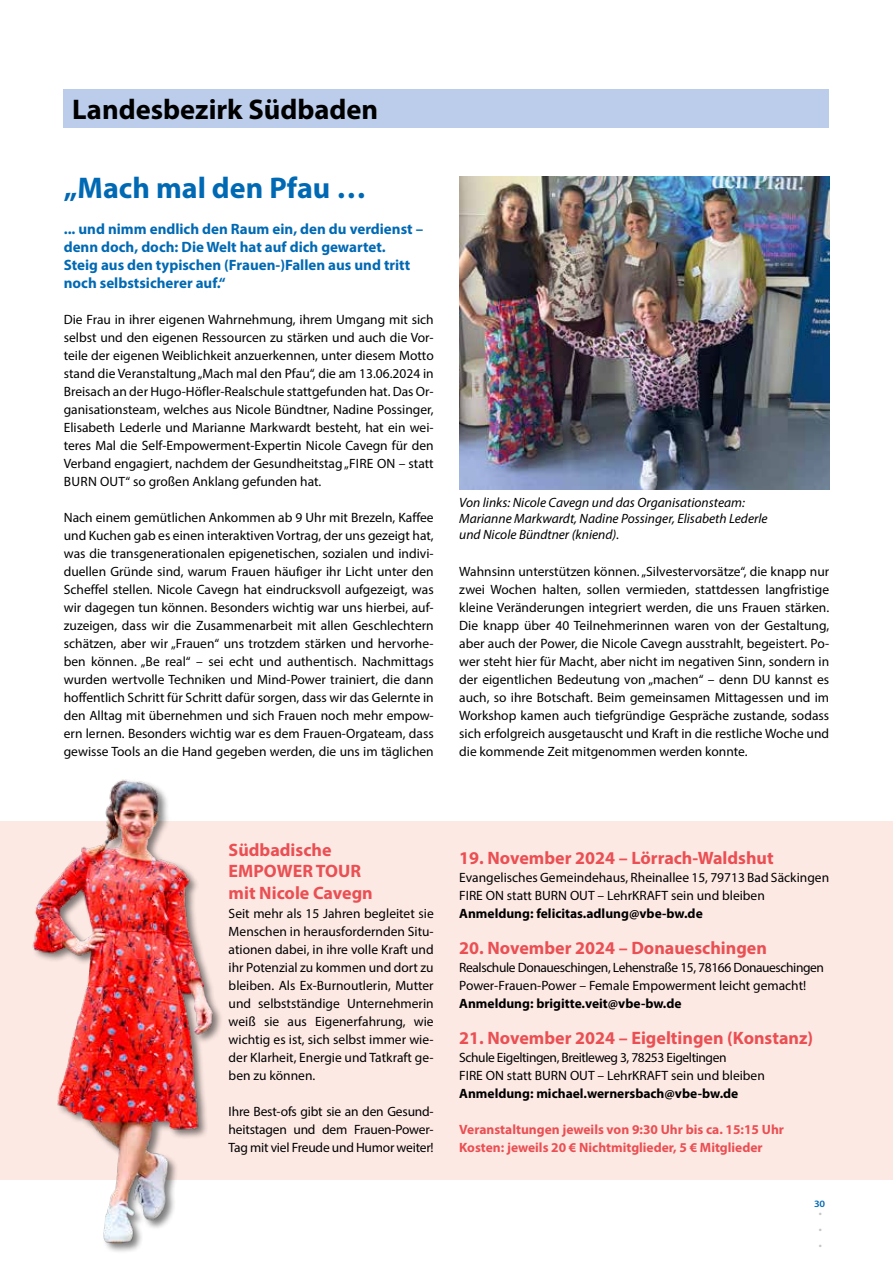
<style>
.page{position:relative;width:893px;height:1263px;background:#fff}
.page>*{position:absolute;margin:0;border:0;box-sizing:border-box;transform-origin:0 0}
.t1{font:700 30px "Myriad Pro";color:#0069b4}
.t2{font:700 28.5px "Myriad Pro";color:#000}
.t3{font:700 18px/21.6px "Myriad Pro";color:#ea4f53}
.t4{font:700 15px/18px "Myriad Pro";color:#0069b4}
.t5{font:13.5px/18px "Myriad Pro";color:#000;text-align:justify}
.t6{font:13.5px/18px "Myriad Pro";letter-spacing:-.03em;color:#000}
.t7{font:italic 13.5px/16.2px "Myriad Pro";color:#000}
.t8{font:700 13.5px "Myriad Pro";color:#000}
.t9{font:700 13.5px/18px "Myriad Pro";color:#ea4f53}
.t10{font:700 13.5px/15.9px "Myriad Pro";color:#c5c6c6;text-align:justify}
.t11{font:600 9.75px "Myriad Pro";color:#0069b4;scale:1.08 1}
</style>
<div class="page">
<div style="left:64px;top:89px;width:765px;height:39px;background:#bccdeb"></div>
<img style="left:459px;top:176px;width:370px;height:313px">
<div style="left:0;top:821px;width:893px;height:359px;background:#fde9e4"></div>
<img style="left:32px;top:779px;width:189px;height:465px">
<h2 class="t2" style="left:72px;top:91px;width:307px">Landesbezirk Südbaden</h2>
<h1 class="t1" style="left:64px;top:168px;width:304px">„Mach mal den Pfau …</h1>
<p class="t4" style="left:64px;top:219px;width:361px">... und nimm endlich den Raum ein, den du verdienst – denn doch, doch: Die Welt hat auf dich gewartet.<br>Steig aus den typischen (Frauen-)Fallen aus und tritt noch selbstsicherer auf.“</p>
<p class="t5" style="left:64px;top:310px;width:371px">Die Frau in ihrer eigenen Wahrnehmung, ihrem Umgang mit sich selbst und den eigenen Ressourcen zu stärken und auch die Vor&shy;teile der eigenen Weiblichkeit anzuerkennen, unter diesem Motto stand die Veranstaltung „Mach mal den Pfau“, die am 13.06.2024 in Breisach an der Hugo-Höfler-Realschule stattgefunden hat. Das Or&shy;ganisationsteam, welches aus Nicole Bündtner, Nadine Possinger, Elisabeth Lederle und Marianne Markwardt besteht, hat ein wei&shy;teres Mal die Self-Empowerment-Expertin Nicole Cavegn für den Verband engagiert, nachdem der Gesundheitstag „FIRE ON – statt BURN OUT“ so großen Anklang gefunden hat.</p>
<p class="t5" style="left:64px;top:508px;width:371px">Nach einem gemütlichen Ankommen ab 9 Uhr mit Brezeln, Kaffee und Kuchen gab es einen interaktiven Vortrag, der uns gezeigt hat, was die transgenerationalen epigenetischen, sozialen und indivi&shy;duellen Gründe sind, warum Frauen häufiger ihr Licht unter den Scheffel stellen. Nicole Cavegn hat eindrucksvoll aufgezeigt, was wir dagegen tun können. Besonders wichtig war uns hierbei, auf&shy;zuzeigen, dass wir die Zusammenarbeit mit allen Geschlechtern schätzen, aber wir „Frauen“ uns trotzdem stärken und hervorhe&shy;ben können. „Be real“ – sei echt und authentisch. Nachmittags wurden wertvolle Techniken und Mind-Power trainiert, die dann hoffentlich Schritt für Schritt dafür sorgen, dass wir das Gelernte in den Alltag mit übernehmen und sich Frauen noch mehr empow&shy;ern lernen. Besonders wichtig war es dem Frauen-Orgateam, dass gewisse Tools an die Hand gegeben werden, die uns im täglichen</p>
<p class="t7" style="left:459px;top:494px;width:310px">Von links: Nicole Cavegn und das Organisationsteam:<br>Marianne Markwardt, Nadine Possinger, Elisabeth Lederle und Nicole Bündtner (kniend).</p>
<p class="t5" style="left:459px;top:562px;width:371px">Wahnsinn unterstützen können. „Silvestervorsätze“, die knapp nur zwei Wochen halten, sollen vermieden, stattdessen langfristige kleine Veränderungen integriert werden, die uns Frauen stärken.<br>Die knapp über 40 Teilnehmerinnen waren von der Gestaltung, aber auch der Power, die Nicole Cavegn ausstrahlt, begeistert. Po&shy;wer steht hier für Macht, aber nicht im negativen Sinn, sondern in der eigentlichen Bedeutung von „machen“ – denn DU kannst es auch, so ihre Botschaft. Beim gemeinsamen Mittagessen und im Workshop kamen auch tiefgründige Gespräche zustande, sodass sich erfolgreich ausgetauscht und Kraft in die restliche Woche und die kommende Zeit mitgenommen werden konnte.</p>
<h3 class="t3" style="left:229px;top:838px;width:146px">Südbadische<br>EMPOWER TOUR mit Nicole Cavegn</h3>
<p class="t5" style="left:229px;top:904px;width:207px">Seit mehr als 15 Jahren begleitet sie Menschen in herausfordernden Situ&shy;ationen dabei, in ihre volle Kraft und ihr Potenzial zu kommen und dort zu bleiben. Als Ex-Burnoutlerin, Mutter und selbstständige Unternehmerin weiß sie aus Eigenerfahrung, wie wichtig es ist, sich selbst immer wie&shy;der Klarheit, Energie und Tatkraft ge&shy;ben zu können.</p>
<p class="t5" style="left:229px;top:1102px;width:207px">Ihre Best-ofs gibt sie an den Gesund&shy;heitstagen und dem Frauen-Power-Tag mit viel Freude und Humor weiter!</p>
<h3 class="t3" style="left:459px;top:847px;width:316px">19. November 2024 – Lörrach-Waldshut</h3>
<p class="t5" style="left:459px;top:868px;width:371px">Evangelisches Gemeindehaus, Rheinallee 15, 79713 Bad Säckingen<br>FIRE ON statt BURN OUT – LehrKRAFT sein und bleiben</p>
<p class="t8" style="left:459px;top:905px;width:245px">Anmeldung: felicitas.adlung@vbe-bw.de</p>
<h3 class="t3" style="left:459px;top:937px;width:309px">20. November 2024 – Donaueschingen</h3>
<p class="t6" style="left:459px;top:958px;width:366px">Realschule Donaueschingen, Lehenstraße 15, 78166 Donaueschingen<br>Power-Frauen-Power – Female Empowerment leicht gemacht!</p>
<p class="t8" style="left:459px;top:995px;width:224px">Anmeldung: brigitte.veit@vbe-bw.de</p>
<h3 class="t3" style="left:459px;top:1027px;width:355px">21. November 2024 – Eigeltingen (Konstanz)</h3>
<p class="t6" style="left:459px;top:1048px;width:307px">Schule Eigeltingen, Breitleweg 3, 78253 Eigeltingen<br>FIRE ON statt BURN OUT – LehrKRAFT sein und bleiben</p>
<p class="t8" style="left:459px;top:1085px;width:281px">Anmeldung: michael.wernersbach@vbe-bw.de</p>
<p class="t9" style="left:459px;top:1120px;width:326px">Veranstaltungen jeweils von 9:30 Uhr bis ca. 15:15 Uhr<br>Kosten: jeweils 20 € Nichtmitglieder, 5 € Mitglieder</p>
<p class="t11" style="left:814px;top:1197px;width:12px">30</p>
<p class="t10" style="left:819px;top:1202px;width:5px">. . .</p>
</div>
